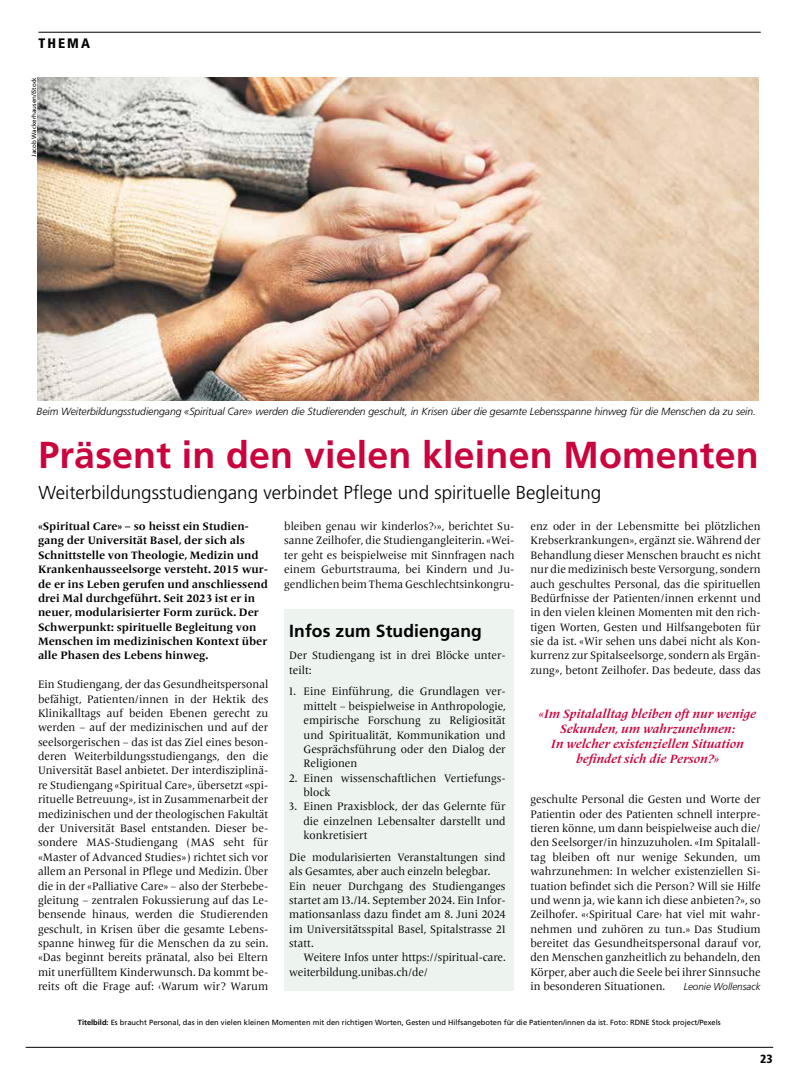
<style>
.page{position:relative;width:798px;height:1081px;background:#fff}
.page>*{position:absolute;margin:0;border:0;box-sizing:border-box;transform-origin:0 0}
.t1{font:700 37.5px "Frutiger LT Pro";letter-spacing:.005em;color:#ca043d}
.t2{font:300 18.75px "Frutiger LT Pro";color:#000}
.t3{font:700 17.5px "Frutiger LT Pro";letter-spacing:.005em;color:#000}
.t4{font:900 condensed 13.75px "Frutiger LT Pro";letter-spacing:.15em;color:#000}
.t5{font:italic 700 12.5px/15px "Frutiger Serif LT Pro";color:#ca043d;text-align:center}
.t6{font:900 condensed 11.88px "Frutiger LT Pro";color:#000}
.t7{font:11.25px/14.4px "Frutiger Serif LT Pro";color:#000;text-align:justify}
.t8{font:700 11.25px/14.4px "Frutiger Serif LT Pro";color:#000}
.t9{font:11.25px/14.4px "Frutiger Serif LT Pro";color:#000;scale:.96 1}
.t10{font:11.12px/14.4px "Frutiger Serif LT Pro";letter-spacing:-.005em;color:#000}
.t11{font:italic 300 10.38px "Frutiger LT Pro";letter-spacing:-.005em;color:#000}
.t12{font:italic 300 10px "Frutiger LT Pro";color:#000}
.t13{font:7.5px "Frutiger LT Pro";color:#000}
.t14{font:6.25px "Frutiger LT Pro";color:#000}
.s1{font-weight:700}
.s2{font-family:"Frutiger LT Std"}
</style>
<div class="page">
<hr style="left:38px;top:32px;width:722px;height:1px;background:#000">
<div style="left:284px;top:609px;width:230px;height:381px;background:#edf4f0"></div>
<img style="left:38px;top:77px;width:720px;height:324px">
<hr style="left:26px;top:1047px;width:746px;height:1px;background:#000">
<p class="t4" style="left:38px;top:35px;width:53px">THEMA</p>
<p class="t14" style="left:30px;top:157px;width:81px;rotate:-90deg">Jacob Wackerhausen/iStock</p>
<p class="t11" style="left:37px;top:405px;width:720px">Beim Weiterbildungsstudiengang «Spiritual Care» werden die Studierenden geschult, in Krisen über die gesamte Lebensspanne hinweg für die Menschen da zu sein.</p>
<h1 class="t1" style="left:38px;top:433px;width:721px">Präsent in den vielen kleinen Momenten</h1>
<h2 class="t2" style="left:38px;top:482px;width:564px">Weiterbildungsstudiengang verbindet Pflege und spirituelle Begleitung</h2>
<p class="t8" style="left:38px;top:519px;width:231px">«Spiritual Care» – so heisst ein Studien&shy;gang der Universität Basel, der sich als Schnittstelle von Theologie, Medizin und Krankenhausseelsorge versteht. 2015 wur&shy;de er ins Leben gerufen und anschliessend drei Mal durchgeführt. Seit 2023 ist er in neuer, modularisierter Form zurück. Der Schwerpunkt: spirituelle Begleitung von Menschen im medizinischen Kontext über alle Phasen des Lebens hinweg.</p>
<p class="t7" style="left:38px;top:677px;width:232px">Ein Studiengang, der das Gesundheitspersonal befähigt, Patienten/innen in der Hektik des Klinikalltags auf beiden Ebenen gerecht zu werden – auf der medizinischen und auf der seelsorgerischen – das ist das Ziel eines beson&shy;deren Weiterbildungsstudiengangs, den die Universität Basel anbietet. Der interdisziplinä&shy;re Studiengang «Spiritual Care», übersetzt «spi&shy;rituelle Betreuung», ist in Zusammenarbeit der medizinischen und der theologischen Fakultät der Universität Basel entstanden. Dieser be&shy;sondere MAS-Studiengang (MAS seht für «Master of Advanced Studies») richtet sich vor allem an Personal in Pflege und Medizin. Über die in der «Palliative Care» – also der Sterbebe&shy;gleitung – zentralen Fokussierung auf das Le&shy;bensende hinaus, werden die Studierenden geschult, in Krisen über die gesamte Lebens&shy;spanne hinweg für die Menschen da zu sein. «Das beginnt bereits pränatal, also bei Eltern mit unerfülltem Kinderwunsch. Da kommt be&shy;reits oft die Frage auf: ‹Warum wir? Warum</p>
<p class="t7" style="left:284px;top:519px;width:232px">bleiben genau wir kinderlos?›», berichtet Su&shy;sanne Zeilhofer, die Studiengangleiterin. «Wei&shy;ter geht es beispielweise mit Sinnfragen nach einem Geburtstrauma, bei Kindern und Ju&shy;gendlichen beim Thema Geschlechtsinkongru-</p>
<p class="t7" style="left:530px;top:519px;width:232px">enz oder in der Lebensmitte bei plötzlichen Krebserkrankungen», ergänzt sie. Während der Behandlung dieser Menschen braucht es nicht nur die medizinisch beste Versorgung, sondern auch geschultes Personal, das die spirituellen Bedürfnisse der Patienten/innen erkennt und in den vielen kleinen Momenten mit den rich&shy;tigen Worten, Gesten und Hilfsangeboten für sie da ist. «Wir sehen uns dabei nicht als Kon&shy;kurrenz zur Spitalseelsorge, sondern als Ergän&shy;zung», betont Zeilhofer. Das bedeute, dass das</p>
<h3 class="t3" style="left:289px;top:620px;width:194px">Infos zum Studiengang</h3>
<p class="t7" style="left:289px;top:648px;width:218px">Der Studiengang ist in drei Blöcke unter&shy;teilt:</p>
<p class="t7" style="left:303px;top:684px;width:204px;text-indent:-14px">1. Eine Einführung, die Grundlagen ver&shy;mittelt – beispielweise in Anthropologie, empirische Forschung zu Religiosität und Spiritualität, Kommunikation und Gesprächsführung oder den Dialog der Religionen</p>
<p class="t7" style="left:303px;top:771px;width:203px;text-indent:-14px">2. Einen wissenschaftlichen Vertiefungs&shy;block</p>
<p class="t7" style="left:303px;top:799px;width:204px;text-indent:-14px">3. Einen Praxisblock, der das Gelernte für die einzelnen Lebensalter darstellt und konkretisiert</p>
<p class="t10" style="left:289px;top:850px;width:218px">Die modularisierten Veranstaltungen sind als Gesamtes, aber auch einzeln belegbar.</p>
<p class="t7" style="left:289px;top:878px;width:218px">Ein neuer Durchgang des Studienganges startet am 13./14. September 2024. Ein Infor&shy;mationsanlass dazu findet am 8. Juni 2024 im Universitätsspital Basel, Spitalstrasse 21 statt.</p>
<p class="t9" style="left:289px;top:950px;width:227px;text-indent:14px">Weitere Infos unter https://spiritual-care. weiterbildung.unibas.ch/de/</p>
<p class="t5" style="left:538px;top:706px;width:219px">«Im Spitalalltag bleiben oft nur wenige Sekunden, um wahrzunehmen:<br>In welcher existenziellen Situation befindet sich die Person?»</p>
<p class="t7" style="left:530px;top:792px;width:232px">geschulte Personal die Gesten und Worte der Patientin oder des Patienten schnell interpre&shy;tieren könne, um dann beispielweise auch die/ den Seelsorger/in hinzuzuholen. «Im Spitalall&shy;tag bleiben oft nur wenige Sekunden, um wahrzunehmen: In welcher existenziellen Si&shy;tuation befindet sich die Person? Will sie Hilfe und wenn ja, wie kann ich diese anbieten?», so Zeilhofer. «‹Spiritual Care› hat viel mit wahr&shy;nehmen und zuhören zu tun.» Das Studium bereitet das Gesundheitspersonal darauf vor, den Menschen ganzheitlich zu behandeln, den Körper, aber auch die Seele bei ihrer Sinnsuche in besonderen Situationen.</p>
<p class="t12" style="left:683px;top:981px;width:79px">Leonie Wollensack</p>
<p class="t13" style="left:78px;top:1017px;width:644px"><span class="s1">Titelbild:</span> Es braucht Personal, das in den vielen kleinen Momenten mit den richtigen Worten, Gesten und Hilfsangeboten für die Patienten/innen da ist. Foto: RDNE Stock project/Pexels</p>
<p class="t6" style="left:747px;top:1051px;width:27px">23<span class="s2">23</span></p>
</div>
